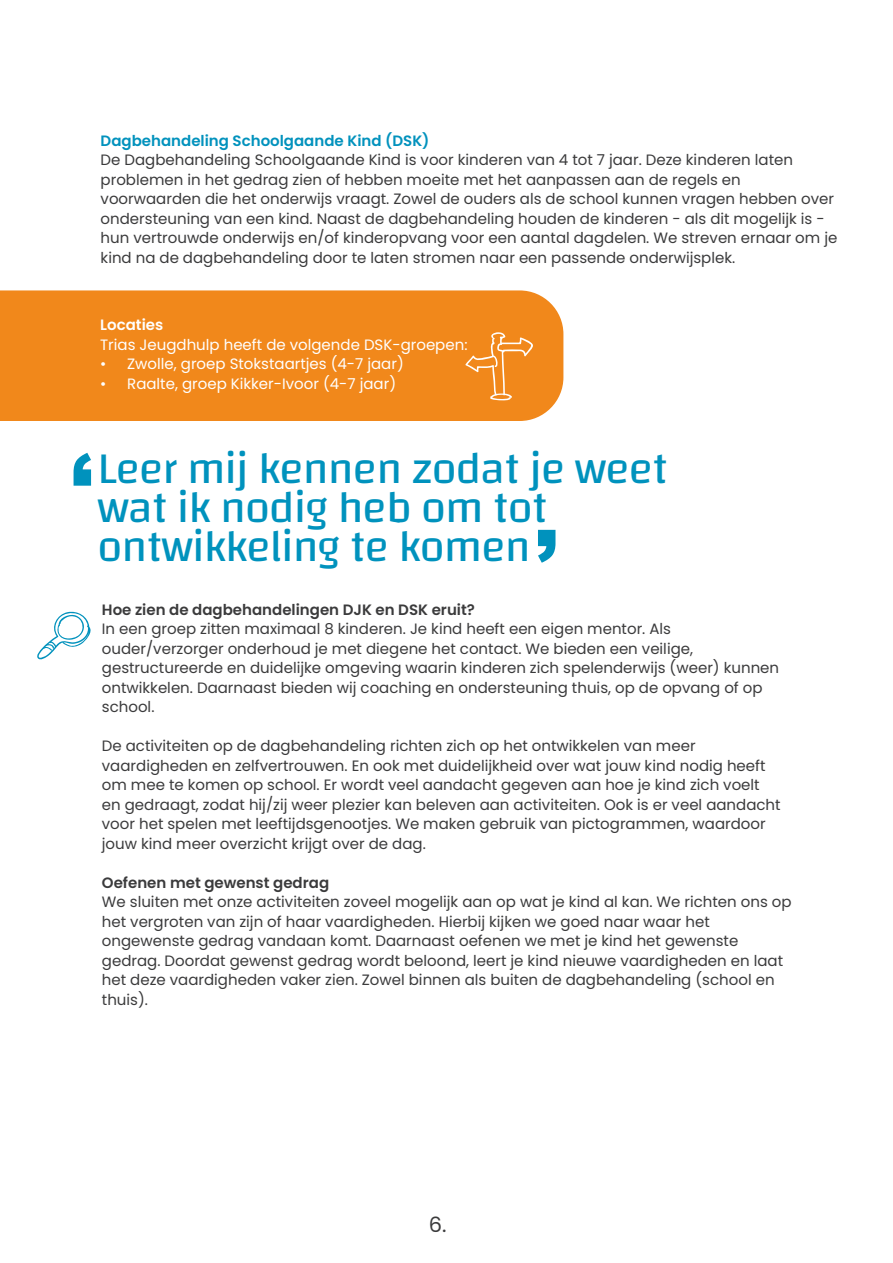
<style>
.page{position:relative;width:893px;height:1263px;background:#fff}
.page>*{position:absolute;margin:0;border:0;box-sizing:border-box;transform-origin:0 0}
.t1{font:900 82.5px "Arial";color:#0092bd}
.t2{font:200 45px/39px "Changa";letter-spacing:-.02em;color:#0092bd}
.t3{font:21px "Poppins";color:#3b3b3c}
.t4{font:15px/19.5px "Poppins";color:#3b3b3c}
.t5{font:15px "Poppins";color:#fff}
.t6{font:600 15px "Poppins";color:#3b3b3c}
.t7{font:600 15px "Poppins";color:#0292bd}
.t8{font:600 15px "Poppins";color:#fff}
</style>
<div class="page">
<div style="left:0;top:290px;width:563px;height:131px;background:#f1881b"></div>
<svg style="left:465px;top:332px;width:69px;height:69px"></svg>
<svg style="left:37px;top:611px;width:54px;height:49px"></svg>
<p class="t7" style="left:101px;top:132px;width:330px">Dagbehandeling Schoolgaande Kind (DSK)</p>
<p class="t4" style="left:101px;top:150px;width:738px">De Dagbehandeling Schoolgaande Kind is voor kinderen van 4 tot 7 jaar. Deze kinderen laten problemen in het gedrag zien of hebben moeite met het aanpassen aan de regels en voorwaarden die het onderwijs vraagt. Zowel de ouders als de school kunnen vragen hebben over ondersteuning van een kind. Naast de dagbehandeling houden de kinderen - als dit mogelijk is - hun vertrouwde onderwijs en/of kinderopvang voor een aantal dagdelen. We streven ernaar om je kind na de dagbehandeling door te laten stromen naar een passende onderwijsplek.</p>
<p class="t8" style="left:100px;top:316px;width:65px">Locaties</p>
<p class="t5" style="left:100px;top:336px;width:369px">Trias Jeugdhulp heeft de volgende DSK-groepen:</p>
<p class="t5" style="left:100px;top:355px;width:305px">• Zwolle, groep Stokstaartjes (4-7 jaar)</p>
<p class="t5" style="left:100px;top:375px;width:297px">• Raalte, groep Kikker-Ivoor (4-7 jaar)</p>
<h2 class="t2" style="left:97px;top:448px;width:572px">Leer mij kennen zodat je weet wat ik nodig heb om tot ontwikkeling te komen</h2>
<h1 class="t1" style="left:71px;top:423px;width:24px">‘</h1>
<h1 class="t1" style="left:558px;top:592px;width:24px;rotate:-180deg">‘</h1>
<p class="t6" style="left:102px;top:601px;width:375px">Hoe zien de dagbehandelingen DJK en DSK eruit?</p>
<p class="t4" style="left:102px;top:619px;width:679px">In een groep zitten maximaal 8 kinderen. Je kind heeft een eigen mentor. Als ouder/verzorger onderhoud je met diegene het contact. We bieden een veilige, gestructureerde en duidelijke omgeving waarin kinderen zich spelenderwijs (weer) kunnen ontwikkelen. Daarnaast bieden wij coaching en ondersteuning thuis, op de opvang of op school.</p>
<p class="t4" style="left:102px;top:736px;width:680px">De activiteiten op de dagbehandeling richten zich op het ontwikkelen van meer vaardigheden en zelfvertrouwen. En ook met duidelijkheid over wat jouw kind nodig heeft om mee te komen op school. Er wordt veel aandacht gegeven aan hoe je kind zich voelt en gedraagt, zodat hij/zij weer plezier kan beleven aan activiteiten. Ook is er veel aandacht voor het spelen met leeftijdsgenootjes. We maken gebruik van pictogrammen, waardoor jouw kind meer overzicht krijgt over de dag.</p>
<p class="t6" style="left:102px;top:874px;width:229px">Oefenen met gewenst gedrag</p>
<p class="t4" style="left:102px;top:892px;width:691px">We sluiten met onze activiteiten zoveel mogelijk aan op wat je kind al kan. We richten ons op het vergroten van zijn of haar vaardigheden. Hierbij kijken we goed naar waar het ongewenste gedrag vandaan komt. Daarnaast oefenen we met je kind het gewenste gedrag. Doordat gewenst gedrag wordt beloond, leert je kind nieuwe vaardigheden en laat het deze vaardigheden vaker zien. Zowel binnen als buiten de dagbehandeling (school en thuis).</p>
<h3 class="t3" style="left:429px;top:1213px;width:19px">6.</h3>
</div>
